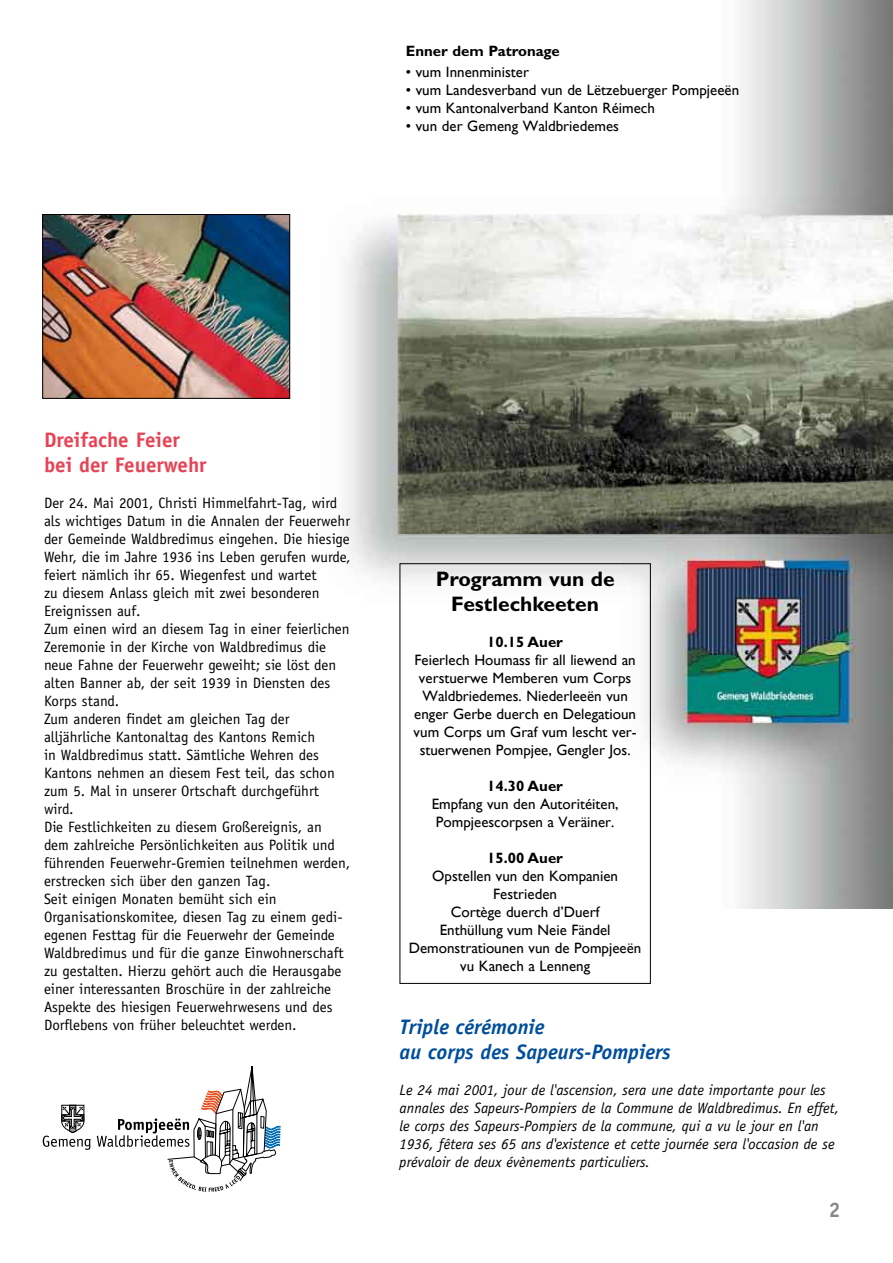
<style>
.page{position:relative;width:893px;height:1263px;background:#fff}
.page>*{position:absolute;margin:0;border:0;box-sizing:border-box;transform-origin:0 0}
.t1{font:italic 700 21px/25.2px "Officina Sans";color:#004e9b}
.t2{font:700 21px/25.2px "Officina Sans";color:#e64456}
.t3{font:700 21px/25.2px "Gill Sans";color:#000;text-align:center}
.t4{font:15px/18px "Officina Sans";color:#000}
.t5{font:15px/18px "Gill Sans";color:#000;text-align:center}
.t6{font:italic 15px/18px "Officina Sans";color:#000}
.t7{font:700 15px "Gill Sans";color:#000}
</style>
<div class="page">
<img style="left:147px;top:0;width:746px;height:908px">
<svg style="left:43px;top:1105px;width:48px;height:45px"></svg>
<svg style="left:97px;top:1066px;width:184px;height:126px"></svg>
<img style="left:45px;top:216px;width:243px;height:180px">
<div style="left:43px;top:214px;width:247px;height:184px;border:1px solid #000"></div>
<div style="left:400px;top:563px;width:251px;height:421px;border:1px solid #000"></div>
<p class="t7" style="left:406px;top:42px;width:155px">Enner dem Patronage</p>
<p class="t5" style="left:406px;top:63px;width:125px">• vum Innenminister</p>
<p class="t5" style="left:406px;top:81px;width:335px">• vum Landesverband vun de Lëtzebuerger Pompjeeën</p>
<p class="t5" style="left:406px;top:99px;width:251px">• vum Kantonalverband Kanton Réimech</p>
<p class="t5" style="left:406px;top:117px;width:215px">• vun der Gemeng Waldbriedemes</p>
<h1 class="t2" style="left:44px;top:427px;width:164px">Dreifache Feier bei der Feuerwehr</h1>
<p class="t4" style="left:44px;top:494px;width:308px">Der 24. Mai 2001, Christi Himmelfahrt-Tag, wird als wichtiges Datum in die Annalen der Feuerwehr der Gemeinde Waldbredimus eingehen. Die hiesige Wehr, die im Jahre 1936 ins Leben gerufen wurde, feiert nämlich ihr 65. Wiegenfest und wartet<br>zu diesem Anlass gleich mit zwei besonderen Ereignissen auf.<br>Zum einen wird an diesem Tag in einer feierlichen Zeremonie in der Kirche von Waldbredimus die neue Fahne der Feuerwehr geweiht; sie löst den alten Banner ab, der seit 1939 in Diensten des Korps stand.<br>Zum anderen findet am gleichen Tag der alljährliche Kantonaltag des Kantons Remich<br>in Waldbredimus statt. Sämtliche Wehren des Kantons nehmen an diesem Fest teil, das schon zum 5. Mal in unserer Ortschaft durchgeführt wird.<br>Die Festlichkeiten zu diesem Großereignis, an dem zahlreiche Persönlichkeiten aus Politik und führenden Feuerwehr-Gremien teilnehmen werden, erstrecken sich über den ganzen Tag.<br>Seit einigen Monaten bemüht sich ein Organisationskomitee, diesen Tag zu einem gedi&shy;egenen Festtag für die Feuerwehr der Gemeinde Waldbredimus und für die ganze Einwohnerschaft zu gestalten. Hierzu gehört auch die Herausgabe einer interessanten Broschüre in der zahlreiche Aspekte des hiesigen Feuerwehrwesens und des Dorflebens von früher beleuchtet werden.</p>
<h1 class="t3" style="left:436px;top:566px;width:180px">Programm vun de<br>Festlechkeeten</h1>
<p class="t7" style="left:487px;top:633px;width:77px">10.15 Auer</p>
<p class="t5" style="left:414px;top:651px;width:224px">Feierlech Houmass fir all liewend an verstuerwe Memberen vum Corps Waldbriedemes. Niederleeën vun enger Gerbe duerch en Delegatioun vum Corps um Graf vum lescht ver&shy;stuerwenen Pompjee, Gengler Jos.</p>
<p class="t7" style="left:487px;top:777px;width:77px">14.30 Auer</p>
<p class="t5" style="left:432px;top:795px;width:188px;text-align:left">Empfang vun den Autoritéiten,<br>Pompjeescorpsen a Veräiner.</p>
<p class="t7" style="left:487px;top:849px;width:77px">15.00 Auer</p>
<p class="t5" style="left:409px;top:867px;width:234px">Opstellen vun den Kompanien<br>Festrieden<br>Cortège duerch d’Duerf<br>Enthüllung vum Neie Fändel<br>Demonstratiounen vun de Pompjeeën vu Kanech a Lenneng</p>
<h1 class="t1" style="left:400px;top:1014px;width:273px">Triple cérémonie<br>au corps des Sapeurs-Pompiers</h1>
<p class="t6" style="left:400px;top:1081px;width:441px">Le 24 mai 2001, jour de l'ascension, sera une date importante pour les annales des Sapeurs-Pompiers de la Commune de Waldbredimus. En effet, le corps des Sapeurs-Pompiers de la commune, qui a vu le jour en l'an 1936, fêtera ses 65 ans d'existence et cette journée sera l'occasion de se prévaloir de deux évènements particuliers.</p>
</div>
